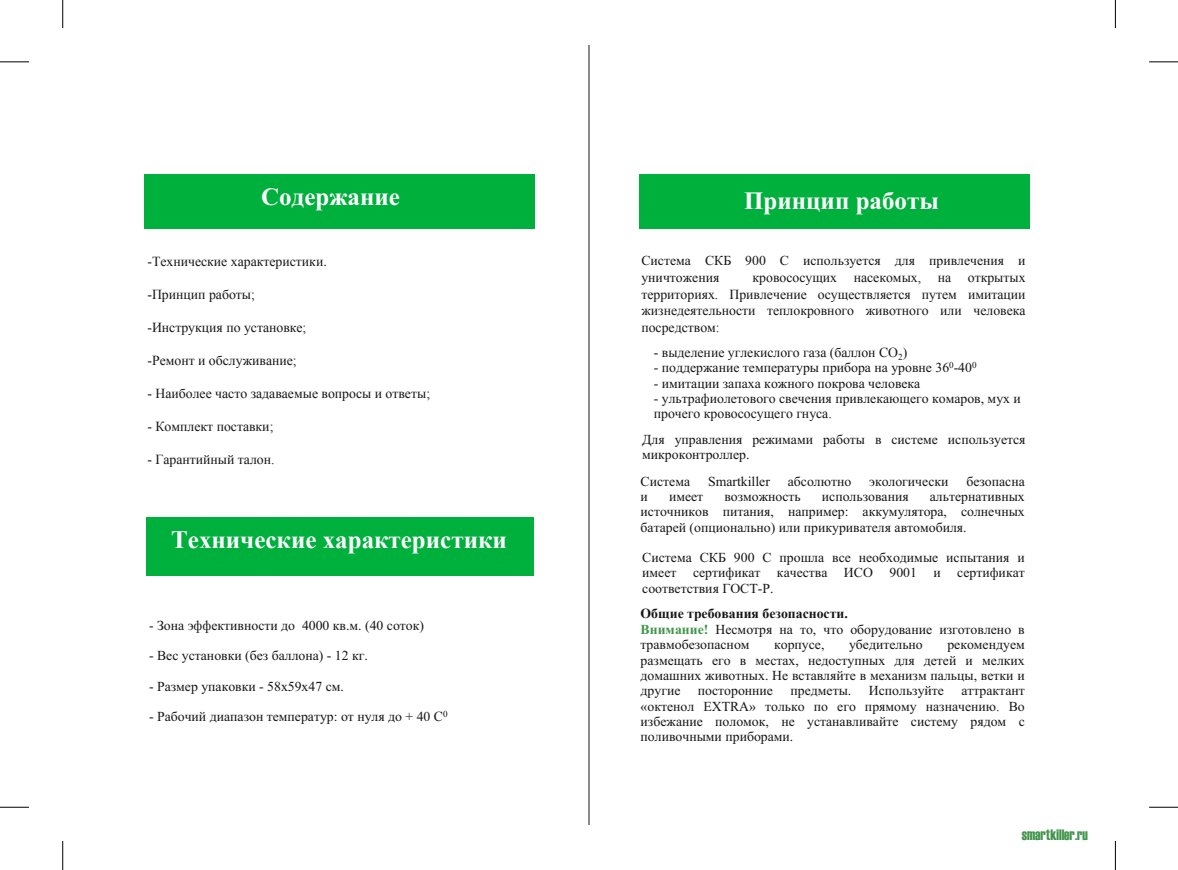
<style>
.page{position:relative;width:1178px;height:870px;background:#fff}
.page>*{position:absolute;margin:0;border:0;box-sizing:border-box;transform-origin:0 0}
.t1{font:700 25px "Times New Roman";color:#fff}
.t2{font:15px "Haettenschweiler";color:#40944a}
.t3{font:13.75px/15.2px "Times New Roman";color:#151616;text-align:justify}
.s1{font-weight:700}
.s2{font-weight:700;color:#40954a}
</style>
<div class="page">
<div style="left:145px;top:175px;width:390px;height:54px;background:#00b03d"></div>
<div style="left:639px;top:175px;width:390px;height:54px;background:#00b03d"></div>
<hr style="left:589px;top:45px;width:1px;height:780px;background:#151616">
<svg style="left:0;top:807px;width:29px;height:1px"></svg>
<svg style="left:63px;top:841px;width:1px;height:29px"></svg>
<svg style="left:0;top:62px;width:29px;height:1px"></svg>
<svg style="left:63px;top:0;width:1px;height:28px"></svg>
<svg style="left:1149px;top:62px;width:29px;height:1px"></svg>
<svg style="left:1115px;top:0;width:1px;height:28px"></svg>
<svg style="left:1149px;top:807px;width:29px;height:1px"></svg>
<svg style="left:1115px;top:841px;width:1px;height:29px"></svg>
<div style="left:146px;top:517px;width:387px;height:58px;background:#00b03d"></div>
<h1 class="t1" style="left:261px;top:188px;width:140px">Содержание</h1>
<p class="t3" style="left:147px;top:255px;width:181px">-Технические характеристики.</p>
<p class="t3" style="left:147px;top:286px;width:109px">-Принцип работы;</p>
<p class="t3" style="left:147px;top:319px;width:160px">-Инструкция по установке;</p>
<p class="t3" style="left:147px;top:352px;width:151px">-Ремонт и обслуживание;</p>
<p class="t3" style="left:147px;top:385px;width:284px">- Наиболее часто задаваемые вопросы и ответы;</p>
<p class="t3" style="left:147px;top:418px;width:128px">- Комплект поставки;</p>
<p class="t3" style="left:147px;top:451px;width:129px">- Гарантийный талон.</p>
<h1 class="t1" style="left:171px;top:522px;width:337px">Технические характеристики</h1>
<p class="t3" style="left:149px;top:618px;width:276px">- Зона эффективности до 4000 кв.м. (40 соток)</p>
<p class="t3" style="left:149px;top:649px;width:220px">- Вес установки (без баллона) - 12 кг.</p>
<p class="t3" style="left:149px;top:679px;width:196px">- Размер упаковки - 58х59х47 см.</p>
<p class="t3" style="left:149px;top:710px;width:300px">- Рабочий диапазон температур: от нуля до + 40 С<sup>0</sup></p>
<h1 class="t1" style="left:744px;top:192px;width:196px">Принцип работы</h1>
<p class="t3" style="left:641px;top:254px;width:386px;line-height:16.8px">Система СКБ 900 С используется для привлечения и уничтожения</p>
<p class="t3" style="left:641px;top:269px;width:386px;line-height:16.5px;text-indent:111px">кровососущих насекомых, на открытых территориях. Привлечение осуществляется путем имитации жизнедеятельности теплокровного животного или человека посредством:</p>
<p class="t3" style="left:654px;top:345px;width:255px">- выделение углекислого газа (баллон СО<sub>2</sub>)</p>
<p class="t3" style="left:654px;top:361px;width:324px">- поддержание температуры прибора на уровне 36<sup>0</sup>-40<sup>0</sup></p>
<p class="t3" style="left:654px;top:377px;width:268px">- имитации запаха кожного покрова человека</p>
<p class="t3" style="left:654px;top:392px;width:368px">- ультрафиолетового свечения привлекающего комаров, мух и прочего кровососущего гнуса.</p>
<p class="t3" style="left:642px;top:433px;width:385px">Для управления режимами работы в системе используется микроконтроллер.</p>
<p class="t3" style="left:641px;top:475px;width:51px">Система</p>
<p class="t3" style="left:708px;top:475px;width:63px">Smartkiller</p>
<p class="t3" style="left:788px;top:475px;width:65px">абсолютно</p>
<p class="t3" style="left:869px;top:475px;width:81px">экологически</p>
<p class="t3" style="left:966px;top:475px;width:60px">безопасна</p>
<p class="t3" style="left:640px;top:490px;width:9px">и</p>
<p class="t3" style="left:669px;top:490px;width:36px">имеет</p>
<p class="t3" style="left:724px;top:490px;width:78px">возможность</p>
<p class="t3" style="left:822px;top:490px;width:88px">использования</p>
<p class="t3" style="left:640px;top:490px;width:386px;text-indent:289px">альтернативных источников питания, например: аккумулятора, солнечных батарей (опционально) или прикуривателя автомобиля.</p>
<p class="t3" style="left:642px;top:551px;width:384px">Система СКБ 900 С прошла все необходимые испытания и имеет сертификат качества ИСО 9001 и сертификат соответствия ГОСТ-Р.</p>
<p class="t3" style="left:640px;top:606px;width:386px;line-height:15.8px;text-align:left"><span class="s1">Общие требования безопасности.<br></span><span class="s2">Внимание!</span> Несмотря на то, что оборудование изготовлено в травмобезопасном</p>
<p class="t3" style="left:774px;top:638px;width:52px">корпусе,</p>
<p class="t3" style="left:849px;top:638px;width:75px">убедительно</p>
<p class="t3" style="left:640px;top:638px;width:386px;text-indent:307px">рекомендуем размещать его в местах, недоступных для детей и мелких домашних животных. Не вставляйте в механизм пальцы, ветки и другие</p>
<p class="t3" style="left:698px;top:684px;width:77px">посторонние</p>
<p class="t3" style="left:790px;top:684px;width:62px">предметы.</p>
<p class="t3" style="left:869px;top:684px;width:77px">Используйте</p>
<p class="t3" style="left:640px;top:684px;width:386px;text-indent:321px">аттрактант «октенол EXTRA» только по его прямому назначению. Во избежание поломок, не устанавливайте систему рядом с поливочными приборами.</p>
<p class="t2" style="left:1022px;top:824px;width:68px">smartkiller.ru</p>
</div>
